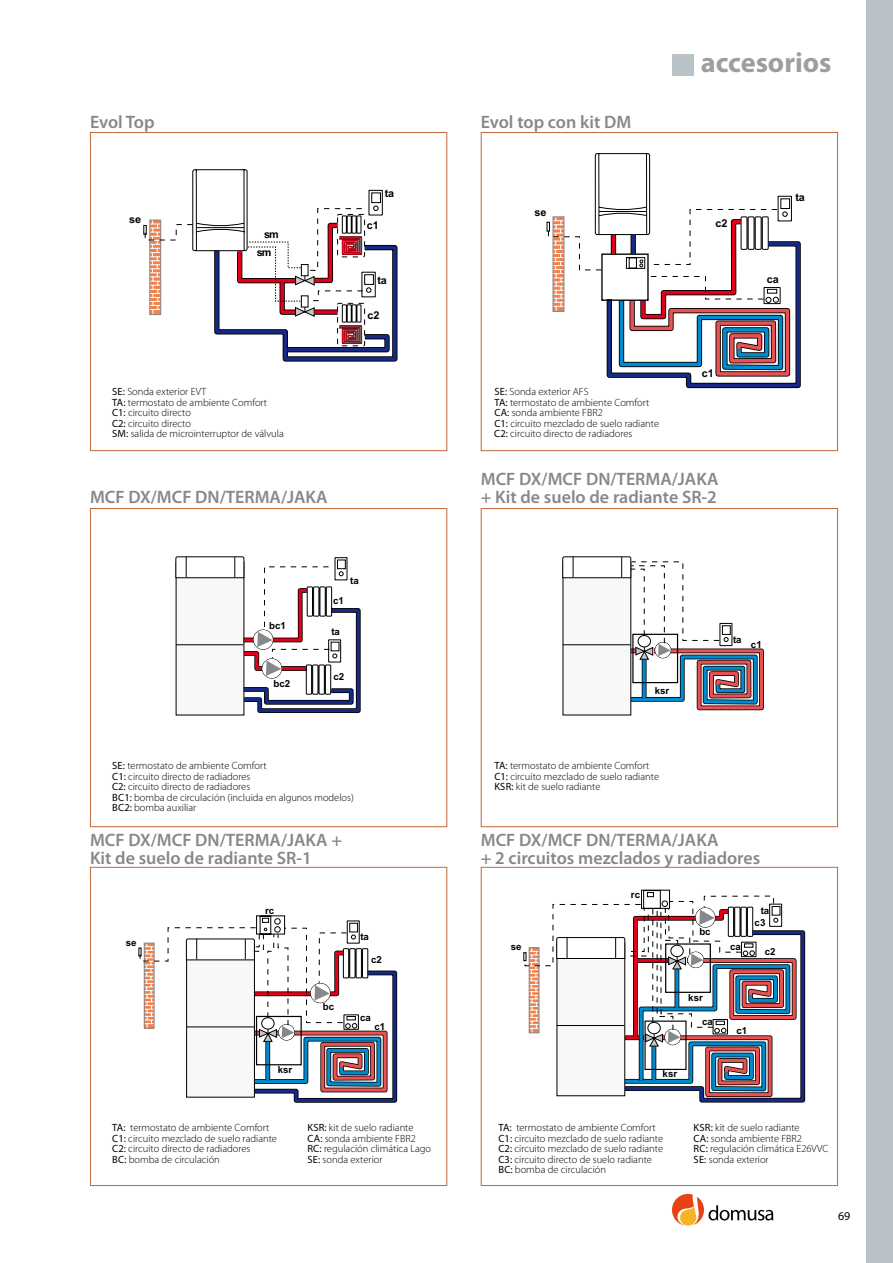
<style>
.page{position:relative;width:893px;height:1263px;background:#fff}
.page>*{position:absolute;margin:0;border:0;box-sizing:border-box;transform-origin:0 0}
.t1{font:700 28.35px "Myriad Pro";color:#9c9e9f}
.t2{font:600 18px/18px "Myriad Pro";color:#87888a}
.t3{font:12px "Myriad Pro";color:#000}
.t4{font:700 10.8px "Arial";color:#000}
.t5{font:300 10.5px/10.5px "Myriad Pro";color:#000}
.t6{font:700 9.75px "Arial";color:#000}
.s1{font-weight:400}
</style>
<div class="page">
<svg style="left:672px;top:1194px;width:101px;height:32px"></svg>
<div style="left:672px;top:54px;width:21px;height:22px;background:#b9c2c6"></div>
<div style="left:867px;top:0;width:26px;height:1263px;background:#b9c2c6"></div>
<div style="left:90px;top:132px;width:357px;height:319px;border:1px solid #c16a3a"></div>
<div style="left:90px;top:508px;width:357px;height:319px;border:1px solid #c16a3a"></div>
<div style="left:90px;top:867px;width:357px;height:319px;border:1px solid #c16a3a"></div>
<div style="left:481px;top:132px;width:357px;height:319px;border:1px solid #c16a3a"></div>
<div style="left:481px;top:508px;width:357px;height:319px;border:1px solid #c16a3a"></div>
<div style="left:481px;top:867px;width:357px;height:319px;border:1px solid #c16a3a"></div>
<svg style="left:144px;top:169px;width:254px;height:193px"></svg>
<hr style="left:196px;top:227px;width:48px;height:1px;background:#000">
<svg style="left:175px;top:556px;width:186px;height:159px"></svg>
<svg style="left:139px;top:915px;width:259px;height:188px"></svg>
<div style="left:641px;top:890px;width:29px;height:19px;border:1px solid #000"></div>
<div style="left:643px;top:890px;width:18px;height:19px;border:1px solid #000"></div>
<svg style="left:524px;top:892px;width:281px;height:211px"></svg>
<svg style="left:562px;top:556px;width:202px;height:157px"></svg>
<svg style="left:547px;top:153px;width:254px;height:236px"></svg>
<h2 class="t2" style="left:90px;top:113px;width:66px">Evol Top</h2>
<p class="t4" style="left:129px;top:213px;width:14px">se</p>
<p class="t4" style="left:264px;top:228px;width:16px">sm</p>
<p class="t4" style="left:257px;top:246px;width:16px">sm</p>
<p class="t5" style="left:112px;top:386px;width:173px"><span class="s1">SE:</span> Sonda exterior EVT<br><span class="s1">TA:</span> termostato de ambiente Comfort<br><span class="s1">C1:</span> circuito directo<br><span class="s1">C2:</span> circuito directo<br><span class="s1">SM:</span> salida de microinterruptor de válvula</p>
<h2 class="t2" style="left:90px;top:488px;width:239px">MCF DX/MCF DN/TERMA/JAKA</h2>
<p class="t4" style="left:385px;top:187px;width:11px">ta</p>
<p class="t4" style="left:367px;top:219px;width:14px">c1</p>
<p class="t4" style="left:378px;top:273px;width:11px">ta</p>
<p class="t4" style="left:367px;top:309px;width:14px">c2</p>
<p class="t6" style="left:269px;top:620px;width:18px">bc1</p>
<p class="t6" style="left:274px;top:678px;width:18px">bc2</p>
<p class="t6" style="left:333px;top:595px;width:12px">c1</p>
<p class="t6" style="left:350px;top:574px;width:10px">ta</p>
<p class="t6" style="left:331px;top:626px;width:10px">ta</p>
<p class="t6" style="left:333px;top:671px;width:12px">c2</p>
<p class="t5" style="left:112px;top:760px;width:243px"><span class="s1">SE:</span> termostato de ambiente Comfort<br><span class="s1">C1:</span> circuito directo de radiadores<br><span class="s1">C2:</span> circuito directo de radiadores<br><span class="s1">BC1:</span> bomba de circulación (incluida en algunos modelos)<br><span class="s1">BC2:</span> bomba auxiliar</p>
<h2 class="t2" style="left:90px;top:831px;width:254px">MCF DX/MCF DN/TERMA/JAKA +<br>Kit de suelo de radiante SR-1</h2>
<p class="t6" style="left:265px;top:905px;width:11px">rc</p>
<p class="t6" style="left:126px;top:936px;width:12px">se</p>
<p class="t6" style="left:278px;top:1064px;width:16px">ksr</p>
<p class="t6" style="left:323px;top:1000px;width:13px">bc</p>
<p class="t6" style="left:361px;top:931px;width:10px">ta</p>
<p class="t6" style="left:371px;top:954px;width:12px">c2</p>
<p class="t6" style="left:360px;top:1012px;width:12px">ca</p>
<p class="t6" style="left:375px;top:1021px;width:12px">c1</p>
<h2 class="t2" style="left:481px;top:113px;width:152px">Evol top con kit DM</h2>
<p class="t4" style="left:534px;top:206px;width:14px">se</p>
<p class="t5" style="left:494px;top:386px;width:166px"><span class="s1">SE:</span> Sonda exterior AFS<br><span class="s1">TA:</span> termostato de ambiente Comfort<br><span class="s1">CA:</span> sonda ambiente FBR2<br><span class="s1">C1:</span> circuito mezclado de suelo radiante<br><span class="s1">C2:</span> circuito directo de radiadores</p>
<h1 class="t1" style="left:701px;top:47px;width:132px">accesorios</h1>
<p class="t4" style="left:715px;top:217px;width:14px">c2</p>
<p class="t4" style="left:702px;top:366px;width:14px">c1</p>
<p class="t4" style="left:795px;top:191px;width:11px">ta</p>
<p class="t4" style="left:767px;top:273px;width:14px">ca</p>
<h2 class="t2" style="left:481px;top:470px;width:239px">MCF DX/MCF DN/TERMA/JAKA + Kit de suelo de radiante SR-2</h2>
<p class="t6" style="left:655px;top:685px;width:16px">ksr</p>
<p class="t5" style="left:494px;top:760px;width:166px"><span class="s1">TA:</span> termostato de ambiente Comfort<br><span class="s1">C1:</span> circuito mezclado de suelo radiante<br><span class="s1">KSR:</span> kit de suelo radiante</p>
<p class="t6" style="left:733px;top:634px;width:10px">ta</p>
<p class="t6" style="left:751px;top:639px;width:12px">c1</p>
<h2 class="t2" style="left:481px;top:831px;width:281px">MCF DX/MCF DN/TERMA/JAKA<br>+ 2 circuitos mezclados y radiadores</h2>
<p class="t6" style="left:511px;top:941px;width:12px">se</p>
<p class="t6" style="left:631px;top:889px;width:11px">rc</p>
<p class="t6" style="left:699px;top:926px;width:13px">bc</p>
<p class="t6" style="left:688px;top:992px;width:16px">ksr</p>
<p class="t6" style="left:702px;top:1016px;width:12px">ca</p>
<p class="t6" style="left:663px;top:1068px;width:16px">ksr</p>
<p class="t6" style="left:730px;top:941px;width:12px">ca</p>
<p class="t6" style="left:761px;top:905px;width:10px">ta</p>
<p class="t6" style="left:755px;top:917px;width:12px">c3</p>
<p class="t6" style="left:765px;top:946px;width:12px">c2</p>
<p class="t6" style="left:736px;top:1024px;width:12px">c1</p>
<p class="t5" style="left:112px;top:1122px;width:166px"><span class="s1">TA:</span> termostato de ambiente Comfort <span class="s1">C1:</span> circuito mezclado de suelo radiante <span class="s1">C2:</span> circuito directo de radiadores<br><span class="s1">BC:</span> bomba de circulación</p>
<p class="t5" style="left:498px;top:1122px;width:166px"><span class="s1">TA:</span> termostato de ambiente Comfort <span class="s1">C1:</span> circuito mezclado de suelo radiante <span class="s1">C2:</span> circuito mezclado de suelo radiante <span class="s1">C3:</span> circuito directo de suelo radiante <span class="s1">BC:</span> bomba de circulación</p>
<p class="t5" style="left:307px;top:1122px;width:125px"><span class="s1">KSR:</span> kit de suelo radiante<br><span class="s1">CA:</span> sonda ambiente FBR2<br><span class="s1">RC:</span> regulación climática Lago<br><span class="s1">SE:</span> sonda exterior</p>
<p class="t5" style="left:694px;top:1122px;width:136px"><span class="s1">KSR:</span> kit de suelo radiante<br><span class="s1">CA:</span> sonda ambiente FBR2<br><span class="s1">RC:</span> regulación climática E26VVC<br><span class="s1">SE:</span> sonda exterior</p>
<p class="t3" style="left:838px;top:1209px;width:14px">69</p>
</div>
